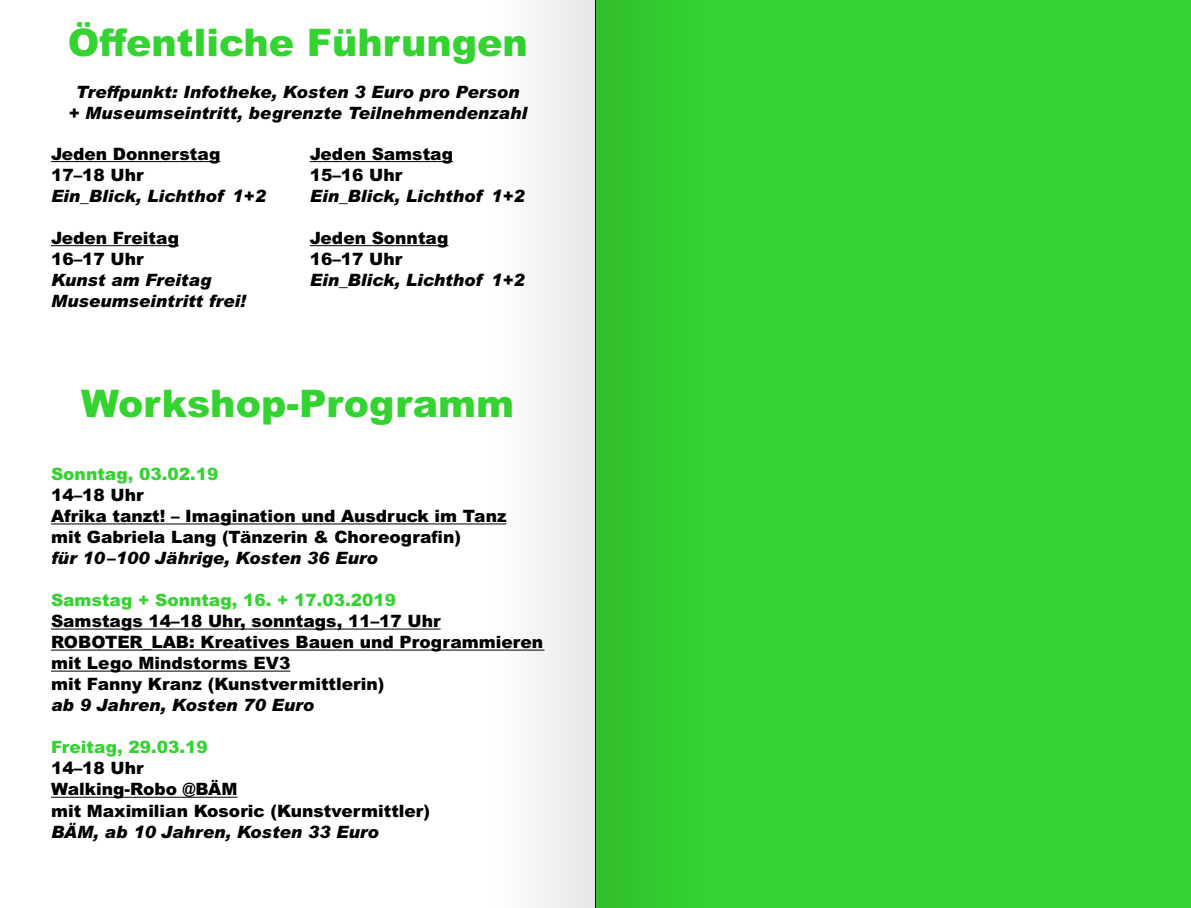
<style>
.page{position:relative;width:1191px;height:908px;background:#fff}
.page>*{position:absolute;margin:0;border:0;box-sizing:border-box;transform-origin:0 0}
.t1{font:900 38px "Arial MT Pro";color:#35d331}
.t2{font:900 17px/21px "Arial MT Pro";color:#000}
.t3{font:italic 900 17px/21px "Arial MT Pro";color:#000;text-align:center}
.t4{font:900 17px "Arial MT Pro";color:#35d331}
</style>
<div class="page">
<hr style="left:51px;top:161px;width:169px;height:1px;background:#000">
<hr style="left:51px;top:245px;width:128px;height:1px;background:#000">
<hr style="left:310px;top:161px;width:143px;height:1px;background:#000">
<hr style="left:310px;top:245px;width:138px;height:1px;background:#000">
<hr style="left:51px;top:523px;width:455px;height:1px;background:#000">
<hr style="left:51px;top:628px;width:389px;height:1px;background:#000">
<hr style="left:51px;top:649px;width:493px;height:1px;background:#000">
<hr style="left:51px;top:670px;width:239px;height:1px;background:#000">
<hr style="left:51px;top:796px;width:186px;height:1px;background:#000">
<div style="left:595px;top:0;width:596px;height:907px;background:#35d331"></div>
<hr style="left:595px;top:0;width:1px;height:907px;background:#000">
<div style="left:596px;top:0;width:161px;height:907px;background:linear-gradient(to right,#30c02c,#36d832)"></div>
<div style="left:433px;top:0;width:161px;height:907px;background:linear-gradient(to right,#fff,#eaeaea)"></div>
<h1 class="t1" style="left:68px;top:18px;width:461px">Öffentliche Führungen</h1>
<p class="t3" style="left:68px;top:82px;width:460px">Treffpunkt: Infotheke, Kosten 3 Euro pro Person + Museumseintritt, begrenzte Teilnehmendenzahl</p>
<p class="t2" style="left:51px;top:143px;width:171px">Jeden Donnerstag<br>17–18 Uhr</p>
<p class="t3" style="left:51px;top:186px;width:216px">Ein_Blick, Lichthof 1+2</p>
<p class="t2" style="left:51px;top:227px;width:129px">Jeden Freitag<br>16–17 Uhr</p>
<p class="t3" style="left:51px;top:270px;width:196px;text-align:left">Kunst am Freitag<br>Museumseintritt frei!</p>
<p class="t2" style="left:310px;top:143px;width:145px">Jeden Samstag<br>15–16 Uhr</p>
<p class="t3" style="left:310px;top:186px;width:216px">Ein_Blick, Lichthof 1+2</p>
<p class="t2" style="left:310px;top:227px;width:140px">Jeden Sonntag<br>16–17 Uhr</p>
<p class="t3" style="left:310px;top:270px;width:216px">Ein_Blick, Lichthof 1+2</p>
<h1 class="t1" style="left:81px;top:379px;width:434px">Workshop-Programm</h1>
<p class="t4" style="left:51px;top:463px;width:169px">Sonntag, 03.02.19</p>
<p class="t2" style="left:51px;top:484px;width:457px">14–18 Uhr<br>Afrika tanzt! – Imagination und Ausdruck im Tanz mit Gabriela Lang (Tänzerin &amp; Choreografin)</p>
<p class="t3" style="left:51px;top:548px;width:328px">für 10–100 Jährige, Kosten 36 Euro</p>
<p class="t4" style="left:51px;top:589px;width:347px">Samstag + Sonntag, 16. + 17.03.2019</p>
<p class="t2" style="left:51px;top:610px;width:494px">Samstags 14–18 Uhr, sonntags, 11–17 Uhr ROBOTER_LAB: Kreatives Bauen und Programmieren mit Lego Mindstorms EV3<br>mit Fanny Kranz (Kunstvermittlerin)</p>
<p class="t3" style="left:51px;top:695px;width:265px">ab 9 Jahren, Kosten 70 Euro</p>
<p class="t4" style="left:51px;top:736px;width:158px">Freitag, 29.03.19</p>
<p class="t2" style="left:51px;top:757px;width:380px">14–18 Uhr<br>Walking-Robo @BÄM<br>mit Maximilian Kosoric (Kunstvermittler)</p>
<p class="t3" style="left:51px;top:820px;width:329px">BÄM, ab 10 Jahren, Kosten 33 Euro</p>
</div>
